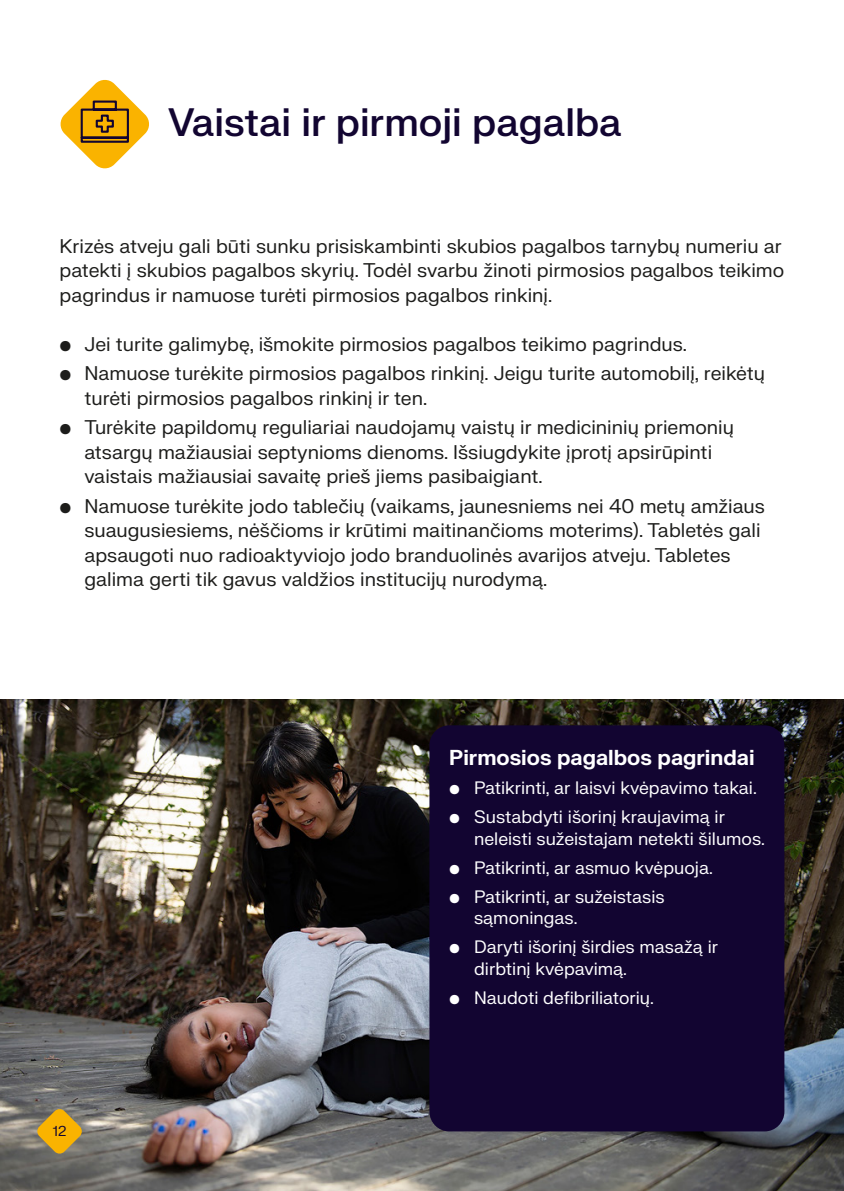
<style>
.page{position:relative;width:844px;height:1191px;background:#fff}
.page>*{position:absolute;margin:0;border:0;box-sizing:border-box;transform-origin:0 0}
.t1{font:500 38.5px "FK Grotesk Neue";color:#120531}
.t2{font:700 21px "FK Grotesk Neue";color:#fff}
.Body_copy{font:19.25px/24.5px "FK Grotesk Neue";color:#1d1d1b}
.t3{font:17.5px/21.9px "FK Grotesk Neue";color:#fff}
.t4{font:14px "FK Grotesk Neue";color:#120531}
</style>
<div class="page">
<img style="left:0;top:699px;width:843px;height:492px">
<svg style="left:60px;top:79px;width:89px;height:90px"></svg>
<div style="left:429px;top:725px;width:355px;height:406px;background:#120531;border-radius:20px"></div>
<svg style="left:37px;top:1108px;width:45px;height:46px;background:#c49a2f"></svg>
<h2 class="t1" style="left:168px;top:93px;width:455px">Vaistai ir pirmoji pagalba</h2>
<p class="Body_copy" style="left:60px;top:233px;width:726px">Krizės atveju gali būti sunku prisiskambinti skubios pagalbos tarnybų numeriu ar patekti į skubios pagalbos skyrių. Todėl svarbu žinoti pirmosios pagalbos teikimo pagrindus ir namuose turėti pirmosios pagalbos rinkinį.</p>
<p class="Body_copy" style="left:60px;top:331px;width:628px">• Jei turite galimybę, išmokite pirmosios pagalbos teikimo pagrindus.</p>
<p class="Body_copy" style="left:84px;top:360px;width:682px;text-indent:-25px">• Namuose turėkite pirmosios pagalbos rinkinį. Jeigu turite automobilį, reikėtų turėti pirmosios pagalbos rinkinį ir ten.</p>
<p class="Body_copy" style="left:84px;top:414px;width:651px;text-indent:-25px">• Turėkite papildomų reguliariai naudojamų vaistų ir medicininių priemonių atsargų mažiausiai septynioms dienoms. Išsiugdykite įprotį apsirūpinti vaistais mažiausiai savaitę prieš jiems pasibaigiant.</p>
<p class="Body_copy" style="left:84px;top:492px;width:682px;text-indent:-25px">• Namuose turėkite jodo tablečių (vaikams, jaunesniems nei 40 metų amžiaus suaugusiesiems, nėščioms ir krūtimi maitinančioms moterims). Tabletės gali apsaugoti nuo radioaktyviojo jodo branduolinės avarijos atveju. Tabletes galima gerti tik gavus valdžios institucijų nurodymą.</p>
<p class="t4" style="left:53px;top:1120px;width:15px">12</p>
<h3 class="t2" style="left:449px;top:742px;width:307px">Pirmosios pagalbos pagrindai</h3>
<p class="t3" style="left:449px;top:776px;width:309px">• Patikrinti, ar laisvi kvėpavimo takai.</p>
<p class="t3" style="left:474px;top:805px;width:292px;text-indent:-25px">• Sustabdyti išorinį kraujavimą ir neleisti sužeistajam netekti šilumos.</p>
<p class="t3" style="left:449px;top:855px;width:265px">• Patikrinti, ar asmuo kvėpuoja.</p>
<p class="t3" style="left:474px;top:884px;width:192px;text-indent:-25px">• Patikrinti, ar sužeistasis sąmoningas.</p>
<p class="t3" style="left:474px;top:935px;width:245px;text-indent:-25px">• Daryti išorinį širdies masažą ir dirbtinį kvėpavimą.</p>
<p class="t3" style="left:449px;top:986px;width:206px">• Naudoti defibriliatorių.</p>
</div>
